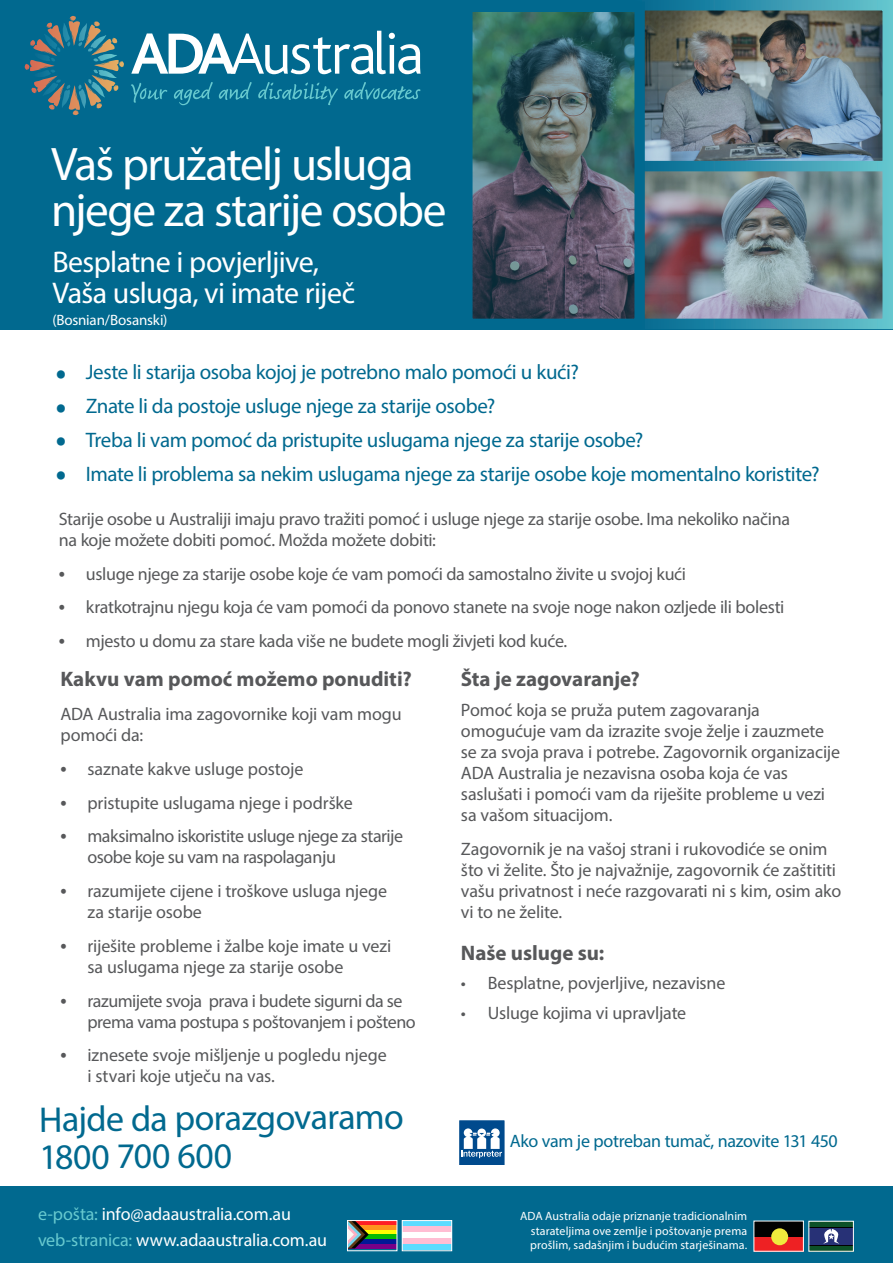
<style>
.page{position:relative;width:893px;height:1263px;background:#fff}
.page>*{position:absolute;margin:0;border:0;box-sizing:border-box;transform-origin:0 0}
.Subhead{font:47.25px/46.5px "Myriad Pro";letter-spacing:-.03em;color:#fff}
.Hanging_LAST{font:36px/38.2px "Myriad Pro";letter-spacing:-.03em;color:#01698f}
.Hanging_LAST-2{font:30px "Myriad Pro";letter-spacing:-.02em;color:#fff}
.Hanging_LAST-3{font:21px "Myriad Pro";letter-spacing:-.015em;color:#01698f}
.Body_text_PARA{font:700 21px "Myriad Pro";letter-spacing:-.005em;color:#57585a}
.Hanging_LAST-4{font:700 21px "Myriad Pro";color:#57585a}
.Body_text_PARA-2{font:18px/21px "Myriad Pro";letter-spacing:-.015em;color:#57585a}
.t1{font:18px "Myriad Pro";letter-spacing:-.01em;color:#fff}
.Hanging_LAST-5{font:18px/21px "Myriad Pro";letter-spacing:-.01em;color:#57585a}
.Hanging_LAST-6{font:18px "Myriad Pro";letter-spacing:-.02em;color:#01698f}
.Hanging_LAST-7{font:15px "Myriad Pro";letter-spacing:-.015em;color:#fff}
.t2{font:12px/14.4px "Myriad Pro";letter-spacing:.005em;color:#fff;text-align:justify}
.s1{font-family:"Bliss";font-weight:800;font-size:30px}
.s2{font-family:"Bliss";font-weight:800}
.s3{color:#67c9cf}
</style>
<div class="page">
<div style="left:0;top:0;width:893px;height:330px;background:#01698f"></div>
<img style="left:645px;top:171px;width:237px;height:147px">
<img style="left:645px;top:11px;width:237px;height:149px">
<img style="left:473px;top:13px;width:161px;height:305px">
<div style="left:462px;top:2px;width:183px;height:327px;border:10px solid #01698f"></div>
<div style="left:0;top:1186px;width:893px;height:77px;background:#01698f"></div>
<svg style="left:131px;top:31px;width:290px;height:43px"></svg>
<svg style="left:174px;top:82px;width:39px;height:23px"></svg>
<svg style="left:131px;top:83px;width:36px;height:20px"></svg>
<svg style="left:344px;top:82px;width:76px;height:18px"></svg>
<svg style="left:219px;top:82px;width:33px;height:18px"></svg>
<svg style="left:258px;top:82px;width:80px;height:23px"></svg>
<svg style="left:44px;top:16px;width:53px;height:33px"></svg>
<div style="left:754px;top:1237px;width:49px;height:14px;background:#ee2123"></div>
<div style="left:754px;top:1221px;width:49px;height:16px;background:#010101"></div>
<div style="left:771px;top:1228px;width:17px;height:17px;background:#efea3d;border-radius:50%"></div>
<div style="left:809px;top:1221px;width:44px;height:30px;background:linear-gradient(to right,#010101,#010101)"></div>
<div style="left:809px;top:1246px;width:44px;height:5px;background:#0d5128"></div>
<div style="left:809px;top:1221px;width:44px;height:5px;background:#0d5128"></div>
<div style="left:809px;top:1228px;width:44px;height:16px;background:#273176"></div>
<svg style="left:823px;top:1229px;width:16px;height:15px"></svg>
<div style="left:347px;top:1220px;width:50px;height:5px;background:#fe1e25"></div>
<div style="left:347px;top:1225px;width:50px;height:5px;background:#fe941d"></div>
<hr style="left:347px;top:1230px;width:50px;height:4px;background:#ff0">
<div style="left:347px;top:1234px;width:50px;height:5px;background:#06bd02"></div>
<div style="left:347px;top:1239px;width:50px;height:5px;background:#001996"></div>
<hr style="left:347px;top:1244px;width:50px;height:4px;background:#770087">
<svg style="left:349px;top:1222px;width:20px;height:26px"></svg>
<div style="left:347px;top:1220px;width:50px;height:31px;border:1px solid #fff"></div>
<div style="left:402px;top:1220px;width:50px;height:6px;background:#5bdcff"></div>
<div style="left:402px;top:1226px;width:50px;height:6px;background:#ffbdd3"></div>
<div style="left:402px;top:1232px;width:50px;height:6px;background:#fff"></div>
<div style="left:402px;top:1238px;width:50px;height:6px;background:#ffbdd3"></div>
<div style="left:402px;top:1244px;width:50px;height:6px;background:#5bdcff"></div>
<div style="left:402px;top:1220px;width:50px;height:31px;border:1px solid #fff"></div>
<div style="left:459px;top:1120px;width:46px;height:44px;background:#004a8d"></div>
<svg style="left:461px;top:1128px;width:41px;height:30px"></svg>
<div style="left:458px;top:1119px;width:47px;height:47px;border:1px solid #fff"></div>
<p class="Subhead" style="left:51px;top:140px;width:397px">Vaš pružatelj usluga njege za starije osobe</p>
<p class="Hanging_LAST-2" style="left:52px;top:244px;width:268px">Besplatne i povjerljive,</p>
<p class="Hanging_LAST-2" style="left:52px;top:275px;width:304px">Vaša usluga, vi imate riječ</p>
<p class="Hanging_LAST-7" style="left:52px;top:310px;width:117px">(Bosnian/Bosanski)</p>
<p class="Hanging_LAST-3" style="left:56px;top:359px;width:525px"><span class="s1">•</span> Jeste li starija osoba kojoj je potrebno malo pomoći u kući?</p>
<p class="Hanging_LAST-3" style="left:56px;top:393px;width:441px"><span class="s1">•</span> Znate li da postoje usluge njege za starije osobe?</p>
<p class="Hanging_LAST-3" style="left:56px;top:427px;width:589px"><span class="s1">•</span> Treba li vam pomoć da pristupite uslugama njege za starije osobe?</p>
<p class="Hanging_LAST-3" style="left:56px;top:461px;width:765px"><span class="s1">•</span> Imate li problema sa nekim uslugama njege za starije osobe koje momentalno koristite?</p>
<p class="Body_text_PARA-2" style="left:59px;top:508px;width:732px">Starije osobe u Australiji imaju pravo tražiti pomoć i usluge njege za starije osobe. Ima nekoliko načina na koje možete dobiti pomoć. Možda možete dobiti:</p>
<p class="Body_text_PARA-2" style="left:59px;top:563px;width:629px"><span class="s2">•</span> usluge njege za starije osobe koje će vam pomoći da samostalno živite u svojoj kući</p>
<p class="Body_text_PARA-2" style="left:59px;top:597px;width:727px"><span class="s2">•</span> kratkotrajnu njegu koja će vam pomoći da ponovo stanete na svoje noge nakon ozljede ili bolesti</p>
<p class="Body_text_PARA-2" style="left:59px;top:630px;width:510px"><span class="s2">•</span> mjesto u domu za stare kada više ne budete mogli živjeti kod kuće.</p>
<p class="Hanging_LAST-4" style="left:60px;top:666px;width:353px">Kakvu vam pomoć možemo ponuditi?</p>
<p class="Hanging_LAST-5" style="left:60px;top:703px;width:343px">ADA Australia ima zagovornike koji vam mogu pomoći da:</p>
<p class="Body_text_PARA-2" style="left:60px;top:758px;width:244px"><span class="s2">•</span> saznate kakve usluge postoje</p>
<p class="Body_text_PARA-2" style="left:60px;top:792px;width:294px"><span class="s2">•</span> pristupite uslugama njege i podrške</p>
<p class="Body_text_PARA-2" style="left:87px;top:825px;width:317px;text-indent:-27px"><span class="s2">•</span> maksimalno iskoristite usluge njege za starije osobe koje su vam na raspolaganju</p>
<p class="Body_text_PARA-2" style="left:87px;top:880px;width:301px;text-indent:-27px"><span class="s2">•</span> razumijete cijene i troškove usluga njege za starije osobe</p>
<p class="Body_text_PARA-2" style="left:87px;top:935px;width:305px;text-indent:-27px"><span class="s2">•</span> riješite probleme i žalbe koje imate u vezi sa uslugama njege za starije osobe</p>
<p class="Body_text_PARA-2" style="left:87px;top:990px;width:330px;text-indent:-27px"><span class="s2">•</span> razumijete svoja prava i budete sigurni da se prema vama postupa s poštovanjem i pošteno</p>
<p class="Body_text_PARA-2" style="left:87px;top:1045px;width:301px;text-indent:-27px"><span class="s2">•</span> iznesete svoje mišljenje u pogledu njege i stvari koje utječu na vas.</p>
<p class="Hanging_LAST" style="left:39px;top:1098px;width:367px">Hajde da porazgovaramo<br>1800 700 600</p>
<p class="t1" style="left:38px;top:1203px;width:254px"><span class="s3">e-pošta:</span> info@adaaustralia.com.au</p>
<p class="t1" style="left:38px;top:1229px;width:291px"><span class="s3">veb-stranica:</span> www.adaaustralia.com.au</p>
<p class="Body_text_PARA" style="left:461px;top:666px;width:180px">Šta je zagovaranje?</p>
<p class="Body_text_PARA-2" style="left:461px;top:699px;width:381px">Pomoć koja se pruža putem zagovaranja omogućuje vam da izrazite svoje želje i zauzmete se za svoja prava i potrebe. Zagovornik organizacije ADA Australia je nezavisna osoba koja će vas saslušati i pomoći vam da riješite probleme u vezi sa vašom situacijom.</p>
<p class="Body_text_PARA-2" style="left:461px;top:838px;width:382px">Zagovornik je na vašoj strani i rukovodiće se onim što vi želite. Što je najvažnije, zagovornik će zaštititi vašu privatnost i neće razgovarati ni s kim, osim ako vi to ne želite.</p>
<p class="Body_text_PARA" style="left:461px;top:939px;width:145px">Naše usluge su:</p>
<p class="Body_text_PARA-2" style="left:461px;top:972px;width:266px">• Besplatne, povjerljive, nezavisne</p>
<p class="Body_text_PARA-2" style="left:461px;top:1002px;width:227px">• Usluge kojima vi upravljate</p>
<p class="Hanging_LAST-6" style="left:510px;top:1130px;width:329px">Ako vam je potreban tumač, nazovite 131 450</p>
<p class="t2" style="left:530px;top:1209px;width:219px;text-indent:-10px">ADA Australia odaje priznanje tradicionalnim starateljima ove zemlje i poštovanje prema prošlim, sadašnjim i budućim starješinama.</p>
</div>
